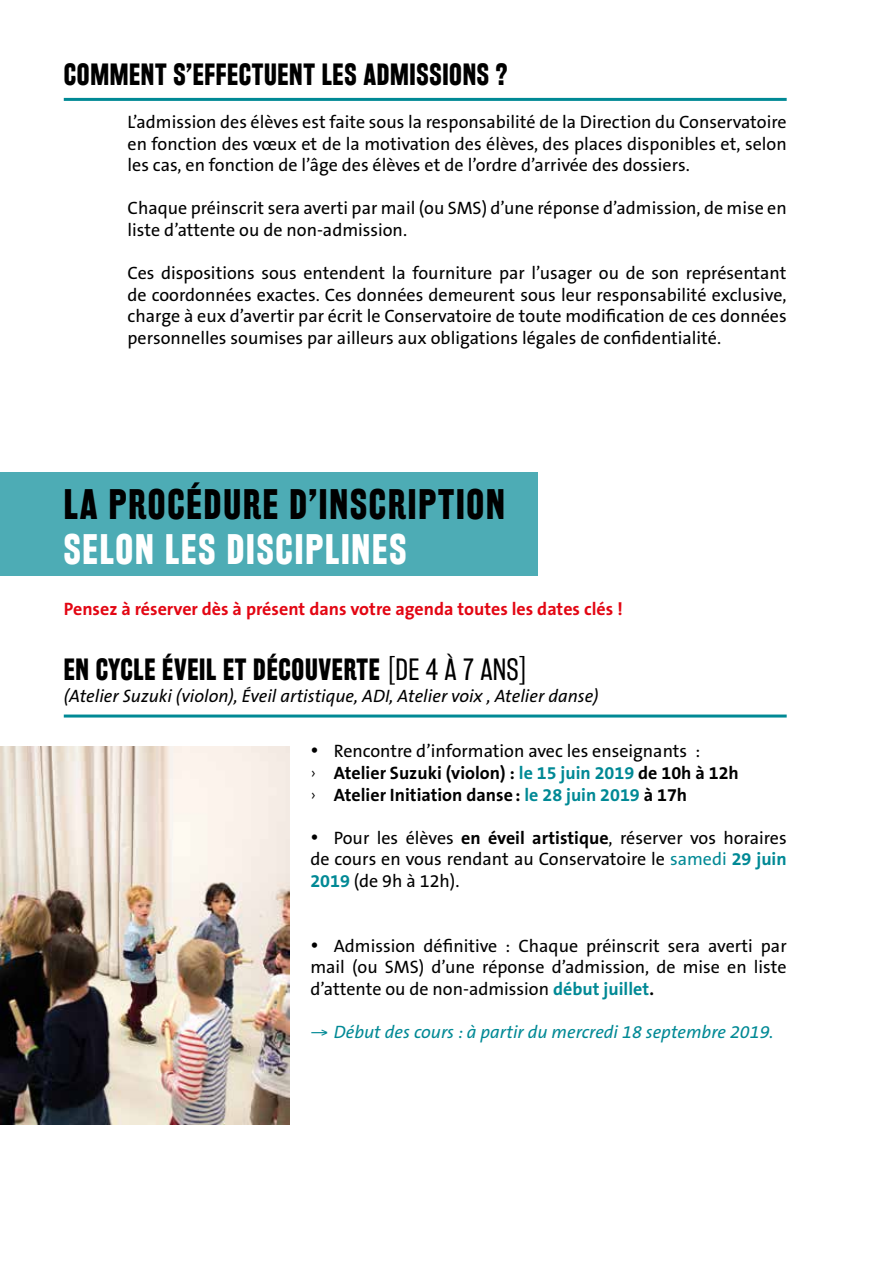
<style>
.page{position:relative;width:893px;height:1263px;background:#fff}
.page>*{position:absolute;margin:0;border:0;box-sizing:border-box;transform-origin:0 0}
.t1{font:700 37.5px "Rakesly Rg";letter-spacing:.05em;color:#000}
.t2{font:700 37.5px "Rakesly Rg";letter-spacing:.05em;color:#fff}
.t3{font:700 27px "Rakesly Rg";letter-spacing:.025em;color:#000}
.t4{font:18px/21.6px "The Sans B5 Plain";color:#000;text-align:justify}
.t5{font:700 18px/21.6px "The Sans B7";color:#000}
.t6{font:italic 18px "The Sans B5 Plain";color:#000}
.t7{font:700 18px "The Sans B7";color:#e30613}
.t8{font:italic 18px "The Sans B5 Plain";color:#008995}
.s1{font-family:"Rakesly Bk";font-weight:400}
.s2{font-family:"The Sans B3";font-weight:300}
.s3{color:#008995}
.s4{font-family:"The Sans B7";font-weight:700}
.s5{font-family:"The Sans B7";font-weight:700;color:#008995}
</style>
<div class="page">
<div style="left:0;top:472px;width:538px;height:104px;background:#4dacb5"></div>
<img style="left:0;top:746px;width:289px;height:379px">
<hr style="left:64px;top:98px;width:723px;height:3px;background:#008995">
<hr style="left:64px;top:714px;width:723px;height:3px;background:#008995">
<h2 class="t3" style="left:64px;top:58px;width:445px">COMMENT S’EFFECTUENT LES ADMISSIONS ?</h2>
<p class="t4" style="left:128px;top:112px;width:661px">L’admission des élèves est faite sous la responsabilité de la Direction du Conservatoire en fonction des vœux et de la motivation des élèves, des places disponibles et, selon les cas, en fonction de l’âge des élèves et de l’ordre d’arrivée des dossiers.</p>
<p class="t4" style="left:128px;top:199px;width:661px">Chaque préinscrit sera averti par mail (ou SMS) d’une réponse d’admission, de mise en liste d’attente ou de non-admission.</p>
<p class="t4" style="left:128px;top:263px;width:661px">Ces dispositions sous entendent la fourniture par l’usager ou de son représentant de coordonnées exactes. Ces données demeurent sous leur responsabilité exclusive, charge à eux d’avertir par écrit le Conservatoire de toute modification de ces données personnelles soumises par ailleurs aux obligations légales de confidentialité.</p>
<h1 class="t1" style="left:64px;top:482px;width:443px">LA PROCÉDURE D’INSCRIPTION</h1>
<h1 class="t2" style="left:64px;top:527px;width:344px">SELON LES DISCIPLINES</h1>
<p class="t7" style="left:64px;top:600px;width:561px">Pensez à réserver dès à présent dans votre agenda toutes les dates clés !</p>
<h2 class="t3" style="left:64px;top:653px;width:465px">EN CYCLE ÉVEIL ET DÉCOUVERTE <span class="s1">[DE 4 À 7 ANS]</span></h2>
<p class="t6" style="left:64px;top:686px;width:536px">(Atelier Suzuki (violon), Éveil artistique, ADI, Atelier voix , Atelier danse)</p>
<p class="t4" style="left:310px;top:742px;width:391px">• Rencontre d’information avec les enseignants :</p>
<p class="t5" style="left:310px;top:763px;width:430px"><span class="s2">›</span> Atelier Suzuki (violon) : <span class="s3">le 15 juin 2019</span> de 10h à 12h <span class="s2">›</span> Atelier Initiation danse: <span class="s3">le 28 juin 2019</span> à 17h</p>
<p class="t4" style="left:310px;top:828px;width:478px">• Pour les élèves <span class="s4">en éveil artistique</span>, réserver vos horaires de cours en vous rendant au Conservatoire le <span class="s3">samedi</span> <span class="s5">29 juin 2019</span> (de 9h à 12h).</p>
<p class="t4" style="left:310px;top:936px;width:478px">• Admission définitive : Chaque préinscrit sera averti par mail (ou SMS) d’une réponse d’admission, de mise en liste d’attente ou de non-admission <span class="s5">début juillet</span><span class="s4">.</span></p>
<p class="t8" style="left:310px;top:1023px;width:465px">→ Début des cours : à partir du mercredi 18 septembre 2019.</p>
</div>
